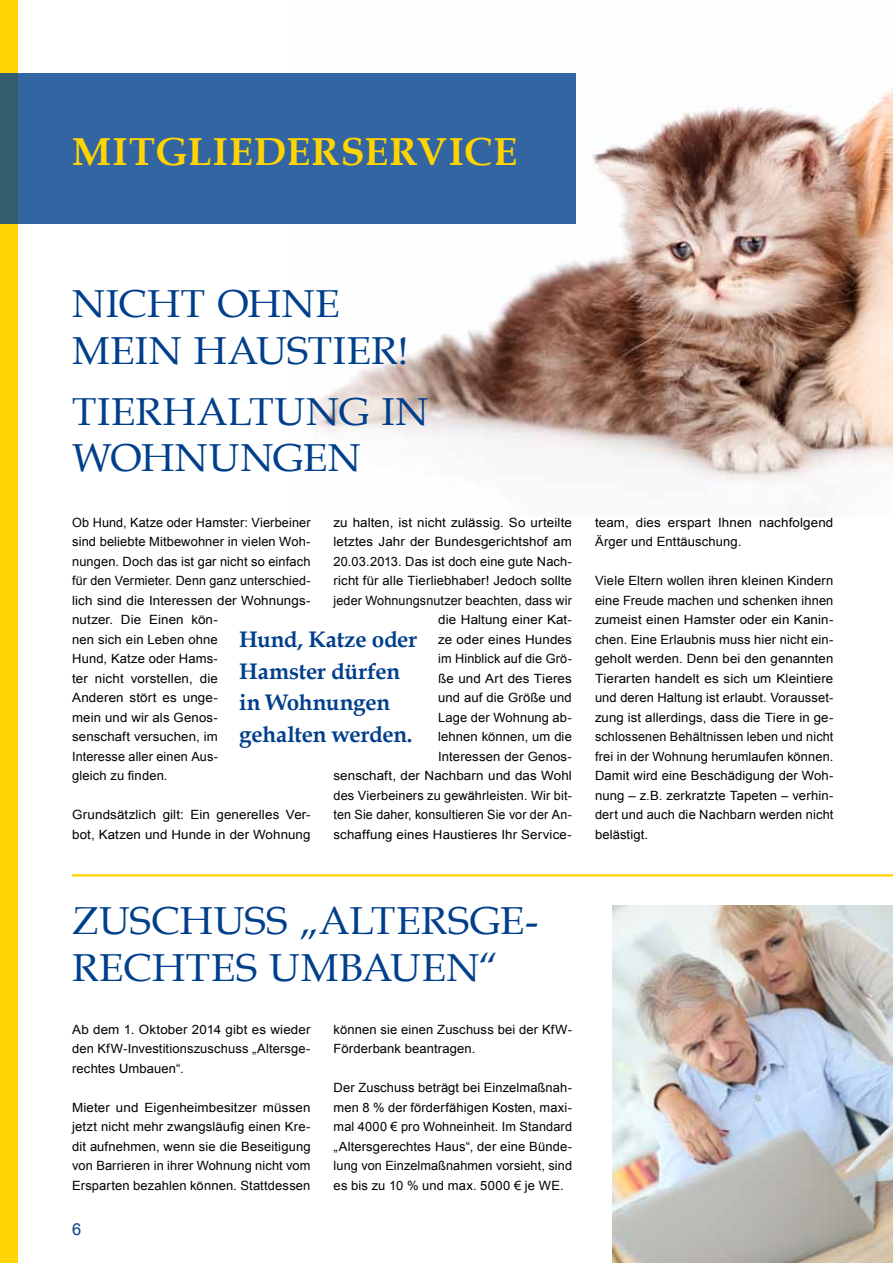
<style>
.page{position:relative;width:893px;height:1263px;background:#fff}
.page>*{position:absolute;margin:0;border:0;box-sizing:border-box;transform-origin:0 0}
.t1{font:39px/46.5px "Book Antiqua";letter-spacing:.015em;color:#003f8b}
.t2{font:700 39px "Book Antiqua";letter-spacing:.025em;color:#ffd400}
.t3{font:700 22.5px/31.5px "Book Antiqua";letter-spacing:-.01em;color:#003f8b}
.t4{font:16.5px "Arial";color:#003f8b}
.t5{font:12.75px/19.5px "Arial";letter-spacing:.01em;color:#000}
.t6{font:12.75px/19.5px "Arial";letter-spacing:.01em;color:#000;scale:1.05 1}
</style>
<div class="page">
<img style="left:293px;top:73px;width:600px;height:409px">
<div style="left:0;top:0;width:17px;height:1263px;background:#ffd400"></div>
<div style="left:0;top:73px;width:575px;height:150px;background:#3365a2"></div>
<img style="left:612px;top:906px;width:281px;height:357px">
<hr style="left:72px;top:874px;width:821px;height:2px;background:#ffd400">
<h1 class="t2" style="left:72px;top:126px;width:447px">MITGLIEDERSERVICE</h1>
<h1 class="t1" style="left:72px;top:280px;width:338px">NICHT OHNE<br>MEIN HAUSTIER!</h1>
<h1 class="t1" style="left:72px;top:387px;width:358px">TIERHALTUNG IN<br>WOHNUNGEN</h1>
<p class="t5" style="left:72px;top:512px;width:240px">Ob Hund, Katze oder Hamster: Vierbeiner sind beliebte Mitbewohner in vielen Woh&shy;nungen. Doch das ist gar nicht so einfach für den Vermieter. Denn ganz unterschied&shy;lich sind die Interessen der Wohnungs&shy;nutzer. Die Einen kön-<br>nen sich ein Leben ohne<br>Hund, Katze oder Hams-<br>ter nicht vorstellen, die<br>Anderen stört es unge-<br>mein und wir als Genos-<br>senschaft versuchen, im<br>Interesse aller einen Aus-<br>gleich zu finden.</p>
<p class="t6" style="left:72px;top:805px;width:229px">Grundsätzlich gilt: Ein generelles Ver&shy;bot, Katzen und Hunde in der Wohnung</p>
<p class="t6" style="left:333px;top:512px;width:229px;text-align:right">zu halten, ist nicht zulässig. So urteilte letztes Jahr der Bundesgerichtshof am<br>20.03.2013. Das ist doch eine gute Nach&shy;richt für alle Tierliebhaber! Jedoch sollte jeder Wohnungsnutzer beachten, dass wir die Haltung einer Kat-<br>ze oder eines Hundes<br>im Hinblick auf die Grö-<br>ße und Art des Tieres<br>und auf die Größe und<br>Lage der Wohnung ab-<br>lehnen können, um die<br>Interessen der Genos-<br>senschaft, der Nachbarn und das Wohl des Vierbeiners zu gewährleisten. Wir bit&shy;ten Sie daher, konsultieren Sie vor der An&shy;schaffung eines Haustieres Ihr Service-</p>
<h2 class="t3" style="left:239px;top:624px;width:179px">Hund, Katze oder<br>Hamster dürfen in Wohnungen gehalten werden.</h2>
<p class="t6" style="left:595px;top:512px;width:229px">team, dies erspart Ihnen nachfolgend<br>Ärger und Enttäuschung.</p>
<p class="t5" style="left:595px;top:571px;width:240px;text-align:justify">Viele Eltern wollen ihren kleinen Kindern eine Freude machen und schenken ihnen zumeist einen Hamster oder ein Kanin&shy;chen. Eine Erlaubnis muss hier nicht ein&shy;geholt werden. Denn bei den genannten Tierarten handelt es sich um Kleintiere und deren Haltung ist erlaubt. Vorausset&shy;zung ist allerdings, dass die Tiere in ge&shy;schlossenen Behältnissen leben und nicht frei in der Wohnung herumlaufen können.<br>Damit wird eine Beschädigung der Woh&shy;nung – z.B. zerkratzte Tapeten – verhin&shy;dert und auch die Nachbarn werden nicht belästigt.</p>
<h1 class="t1" style="left:72px;top:897px;width:468px">ZUSCHUSS „ALTERSGE-<br>RECHTES UMBAUEN“</h1>
<p class="t6" style="left:72px;top:1019px;width:229px;text-align:justify">Ab dem 1. Oktober 2014 gibt es wieder den KfW-Investitionszuschuss „Altersge&shy;rechtes Umbauen“.</p>
<p class="t6" style="left:72px;top:1097px;width:229px;text-align:justify">Mieter und Eigenheimbesitzer müssen jetzt nicht mehr zwangsläufig einen Kre&shy;dit aufnehmen, wenn sie die Beseitigung von Barrieren in ihrer Wohnung nicht vom Ersparten bezahlen können. Stattdessen</p>
<p class="t4" style="left:72px;top:1218px;width:11px">6</p>
<p class="t5" style="left:334px;top:1019px;width:240px">können sie einen Zuschuss bei der KfW-<br>Förderbank beantragen.</p>
<p class="t5" style="left:334px;top:1078px;width:240px;text-align:justify">Der Zuschuss beträgt bei Einzelmaßnah&shy;men 8 % der förderfähigen Kosten, maxi&shy;mal 4000 € pro Wohneinheit. Im Standard „Altersgerechtes Haus“, der eine Bünde&shy;lung von Einzelmaßnahmen vorsieht, sind es bis zu 10 % und max. 5000 € je WE.</p>
</div>
